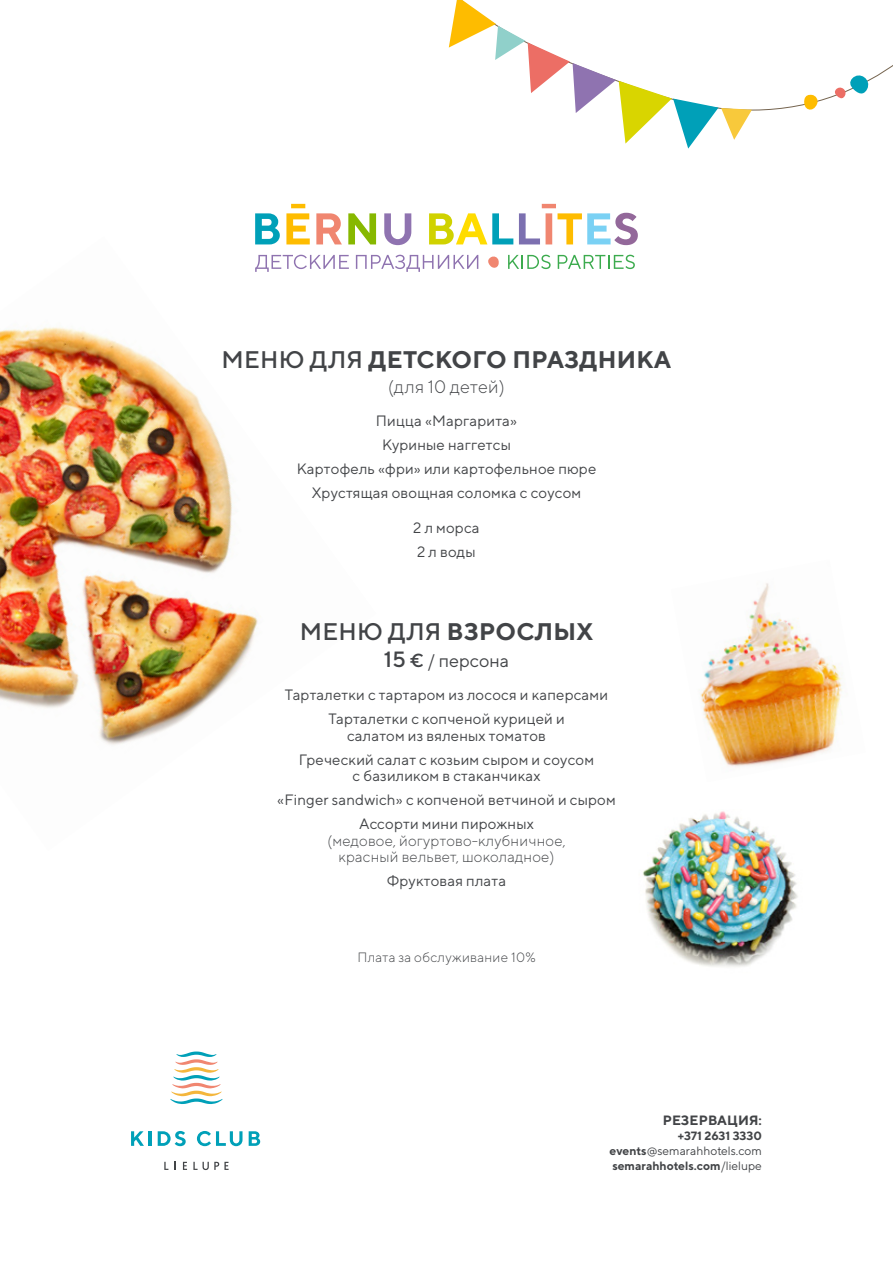
<style>
.page{position:relative;width:893px;height:1263px;background:#fff}
.page>*{position:absolute;margin:0;border:0;box-sizing:border-box;transform-origin:0 0}
.t1{font:700 24px "TT Norms";letter-spacing:.01em;color:#424447}
.t2{font:300 18px "TT Norms";letter-spacing:.01em;color:#424447}
.t3{font:18px "TT Norms";color:#424447}
.t4{font:15px/24px "TT Norms";letter-spacing:.01em;color:#424447;text-align:center}
.t5{font:300 15px/16.5px "TT Norms";letter-spacing:.01em;color:#424447;text-align:center}
.t6{font:300 13.5px "TT Norms";letter-spacing:.02em;color:#424447}
.t7{font:700 13.5px "TT Norms";letter-spacing:.01em;color:#424447}
.t8{font:700 12px/15px "TT Norms";color:#424447;text-align:justify}
.s1{font-weight:500}
.s2{font-weight:500;font-size:22.05px}
.s3{font-weight:500;font-size:18.9px}
.s4{font-weight:400}
</style>
<div class="page">
<img style="left:0;top:244px;width:376px;height:501px">
<svg style="left:449px;top:0;width:303px;height:149px"></svg>
<svg style="left:834px;top:75px;width:38px;height:24px"></svg>
<svg style="left:802px;top:94px;width:17px;height:16px"></svg>
<img style="left:643px;top:811px;width:155px;height:156px">
<img style="left:699px;top:583px;width:144px;height:184px">
<svg style="left:131px;top:1131px;width:13px;height:15px"></svg>
<hr style="left:148px;top:1131px;width:3px;height:15px;background:#00a0b8">
<svg style="left:158px;top:1131px;width:28px;height:15px"></svg>
<svg style="left:197px;top:1131px;width:45px;height:15px"></svg>
<svg style="left:249px;top:1131px;width:11px;height:15px"></svg>
<svg style="left:164px;top:1162px;width:4px;height:8px"></svg>
<svg style="left:183px;top:1162px;width:4px;height:8px"></svg>
<svg style="left:193px;top:1162px;width:36px;height:8px"></svg>
<svg style="left:170px;top:1051px;width:53px;height:53px"></svg>
<svg style="left:255px;top:213px;width:25px;height:31px"></svg>
<svg style="left:286px;top:204px;width:24px;height:40px"></svg>
<svg style="left:316px;top:213px;width:26px;height:31px"></svg>
<svg style="left:348px;top:213px;width:28px;height:31px"></svg>
<svg style="left:384px;top:213px;width:27px;height:32px"></svg>
<svg style="left:429px;top:213px;width:84px;height:31px"></svg>
<svg style="left:519px;top:204px;width:119px;height:41px"></svg>
<svg style="left:255px;top:255px;width:94px;height:17px"></svg>
<svg style="left:356px;top:255px;width:122px;height:17px"></svg>
<svg style="left:508px;top:255px;width:43px;height:14px"></svg>
<svg style="left:558px;top:255px;width:77px;height:14px"></svg>
<svg style="left:488px;top:256px;width:11px;height:12px"></svg>
<h1 class="t1" style="left:222px;top:344px;width:451px"><span class="s1">МЕНЮ ДЛЯ</span> ДЕТСКОГО ПРАЗДНИКА</h1>
<p class="t2" style="left:388px;top:375px;width:118px">(для 10 детей)</p>
<p class="t4" style="left:297px;top:409px;width:301px">Пицца «Маргарита»<br>Куриные наггетсы<br>Картофель «фри» или картофельное пюре<br>Хрустящая овощная соломка с соусом</p>
<p class="t4" style="left:413px;top:515px;width:68px;text-align:left">2 л морса<br>2 л воды</p>
<h1 class="t1" style="left:300px;top:616px;width:295px"><span class="s1">МЕНЮ ДЛЯ</span> ВЗРОСЛЫХ</h1>
<p class="t3" style="left:384px;top:649px;width:127px"><span class="s2">15</span> <span class="s3">€</span> / персона</p>
<p class="t4" style="left:285px;top:682px;width:325px">Тарталетки с тартаром из лосося и каперсами<br>Тарталетки с копченой курицей и</p>
<p class="t4" style="left:299px;top:723px;width:297px">салатом из вяленых томатов<br>Греческий салат с козьим сыром и соусом</p>
<p class="t4" style="left:277px;top:763px;width:340px">с базиликом в стаканчиках<br>«Finger sandwich» с копченой ветчиной и сыром<br>Ассорти мини пирожных</p>
<p class="t5" style="left:327px;top:832px;width:240px">(медовое, йогуртово-клубничное, красный вельвет, шоколадное)</p>
<p class="t4" style="left:387px;top:868px;width:121px">Фруктовая плата</p>
<p class="t6" style="left:357px;top:949px;width:180px">Плата за обслуживание 10%</p>
<p class="t7" style="left:663px;top:1111px;width:101px">РЕЗЕРВАЦИЯ:</p>
<p class="t8" style="left:609px;top:1127px;width:154px;text-indent:68px">+371 2631 3330 events<span class="s4">@semarahhotels.com </span>semarahhotels.com<span class="s4">/lielupe</span></p>
</div>
